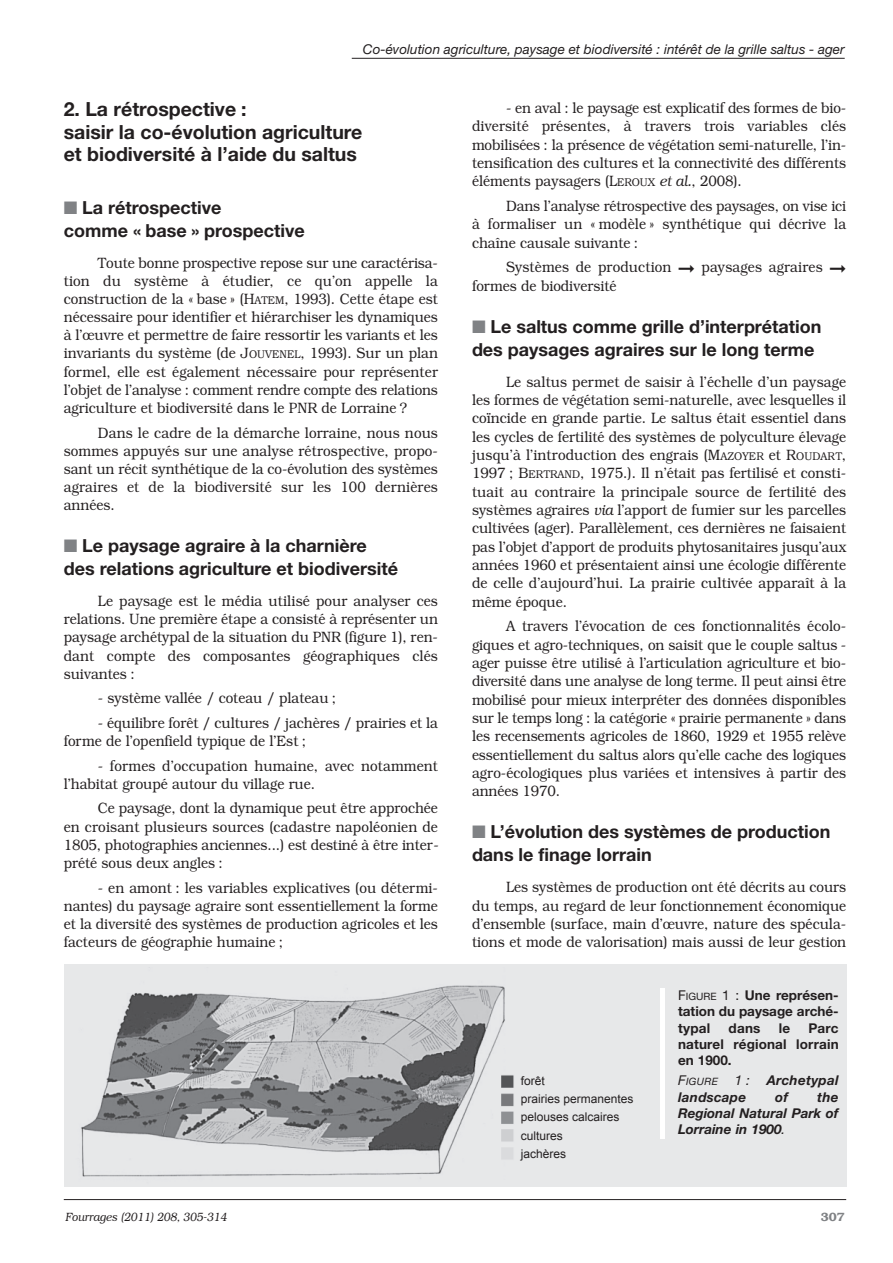
<style>
.page{position:relative;width:893px;height:1263px;background:#fff}
.page>*{position:absolute;margin:0;border:0;box-sizing:border-box;transform-origin:0 0}
.t1{font:700 19.5px/22.6px "Helvetica Neue";color:#231f20}
.t2{font:700 18px/22.6px "Helvetica Neue";color:#231f20}
.t3{font:300 15px/18.3px "Bookman";color:#231f20;text-align:justify;scale:.9 1}
.t4{font:700 13.5px/16.2px "Helvetica Neue";color:#231f20;text-align:justify}
.t5{font:italic 13.5px "Helvetica Neue";color:#231f20}
.t6{font:italic 700 13.5px/16.2px "Helvetica Neue";color:#231f20;text-align:justify}
.t7{font:italic 700 13.5px "Helvetica Neue";letter-spacing:.02em;color:#231f20}
.t8{font:12px/18px "Arial";color:#231f20}
.t9{font:italic 300 12px "Bookman";color:#231f20;scale:.9 1}
.t10{font:600 12px "Bookman";color:#808285}
.t11{font:italic 10.2px "Helvetica Neue";letter-spacing:.025em;color:#231f20}
.s1{color:#808285}
.s2{font-size:11.25px}
.s3{font-style:italic}
.s4{font-weight:400}
.s5{font-weight:400;font-size:10.2px}
.s6{font-size:13.5px}
</style>
<div class="page">
<hr style="left:352px;top:58px;width:493px;height:1px;background:#231f20">
<hr style="left:64px;top:1199px;width:782px;height:1px;background:#231f20">
<div style="left:64px;top:964px;width:782px;height:222px;background:#e7e8e9"></div>
<div style="left:660px;top:988px;width:5px;height:151px;background:#fff"></div>
<img style="left:76px;top:985px;width:510px;height:202px">
<p class="t5" style="left:363px;top:44px;width:483px">Co-évolution agriculture, paysage et biodiversité : intérêt de la grille saltus - ager</p>
<h1 class="t1" style="left:64px;top:99px;width:300px">2. La rétrospective :<br>saisir la co-évolution agriculture et biodiversité à l’aide du saltus</h1>
<p class="t2" style="left:64px;top:198px;width:243px"><span class="s1">■</span> La rétrospective<br>comme « base » prospective</p>
<p class="t3" style="left:64px;top:253px;width:417px;text-indent:34px">Toute bonne prospective repose sur une caractérisa&shy;tion du système à étudier, ce qu’on appelle la construction de la « base » (H<span class="s2">ATEM</span>, 1993). Cette étape est nécessaire pour identifier et hiérarchiser les dynamiques à l’œuvre et permettre de faire ressortir les variants et les invariants du système (de J<span class="s2">OUVENEL</span>, 1993). Sur un plan formel, elle est également nécessaire pour représenter l’objet de l’analyse : comment rendre compte des relations agriculture et biodiversité dans le PNR de Lorraine ?</p>
<p class="t3" style="left:64px;top:423px;width:417px;text-indent:34px">Dans le cadre de la démarche lorraine, nous nous sommes appuyés sur une analyse rétrospective, propo&shy;sant un récit synthétique de la co-évolution des systèmes agraires et de la biodiversité sur les 100 dernières années.</p>
<p class="t2" style="left:64px;top:536px;width:336px"><span class="s1">■</span> Le paysage agraire à la charnière des relations agriculture et biodiversité</p>
<p class="t3" style="left:64px;top:592px;width:417px;text-indent:34px">Le paysage est le média utilisé pour analyser ces relations. Une première étape a consisté à représenter un paysage archétypal de la situation du PNR (figure 1), ren&shy;dant compte des composantes géographiques clés suivantes :</p>
<p class="t3" style="left:98px;top:689px;width:266px">- système vallée / coteau / plateau ;</p>
<p class="t3" style="left:64px;top:714px;width:417px;text-indent:34px">- équilibre forêt / cultures / jachères / prairies et la forme de l’openfield typique de l’Est ;</p>
<p class="t3" style="left:64px;top:756px;width:417px;text-indent:34px">- formes d’occupation humaine, avec notamment l’habitat groupé autour du village rue.</p>
<p class="t3" style="left:64px;top:799px;width:418px;text-indent:34px">Ce paysage, dont la dynamique peut être approchée en croisant plusieurs sources (cadastre napoléonien de 1805, photographies anciennes...) est destiné à être inter&shy;prété sous deux angles :</p>
<p class="t3" style="left:64px;top:878px;width:417px;text-indent:34px">- en amont : les variables explicatives (ou détermi&shy;nantes) du paysage agraire sont essentiellement la forme et la diversité des systèmes de production agricoles et les facteurs de géographie humaine ;</p>
<p class="t3" style="left:472px;top:99px;width:417px;text-indent:34px">- en aval : le paysage est explicatif des formes de bio&shy;diversité présentes, à travers trois variables clés mobilisées : la présence de végétation semi-naturelle, l’in&shy;tensification des cultures et la connectivité des différents éléments paysagers (L<span class="s2">EROUX</span> <span class="s3">et al.</span>, 2008).</p>
<p class="t3" style="left:472px;top:197px;width:417px;text-indent:34px">Dans l’analyse rétrospective des paysages, on vise ici à formaliser un « modèle » synthétique qui décrive la chaîne causale suivante :</p>
<p class="t3" style="left:472px;top:258px;width:417px;text-indent:34px">Systèmes de production ➞ paysages agraires ➞ formes de biodiversité</p>
<p class="t2" style="left:472px;top:317px;width:351px"><span class="s1">■</span> Le saltus comme grille d’interprétation des paysages agraires sur le long terme</p>
<p class="t3" style="left:472px;top:372px;width:417px;text-indent:34px">Le saltus permet de saisir à l’échelle d’un paysage les formes de végétation semi-naturelle, avec lesquelles il coïncide en grande partie. Le saltus était essentiel dans les cycles de fertilité des systèmes de polyculture élevage jusqu’à l’introduction des engrais (M<span class="s2">AZOYER</span> et R<span class="s2">OUDART</span>, 1997 ; B<span class="s2">ERTRAND</span>, 1975.). Il n’était pas fertilisé et consti&shy;tuait au contraire la principale source de fertilité des systèmes agraires <span class="s3">via</span> l’apport de fumier sur les parcelles cultivées (ager). Parallèlement, ces dernières ne faisaient pas l’objet d’apport de produits phytosanitaires jusqu’aux années 1960 et présentaient ainsi une écologie différente de celle d’aujourd’hui. La prairie cultivée apparaît à la même époque.</p>
<p class="t3" style="left:472px;top:617px;width:417px;text-indent:34px">A travers l’évocation de ces fonctionnalités écolo&shy;giques et agro-techniques, on saisit que le couple saltus - ager puisse être utilisé à l’articulation agriculture et bio&shy;diversité dans une analyse de long terme. Il peut ainsi être mobilisé pour mieux interpréter des données disponibles sur le temps long : la catégorie « prairie permanente » dans les recensements agricoles de 1860, 1929 et 1955 relève essentiellement du saltus alors qu’elle cache des logiques agro-écologiques plus variées et intensives à partir des années 1970.</p>
<p class="t2" style="left:472px;top:822px;width:360px"><span class="s1">■</span> L’évolution des systèmes de production dans le finage lorrain</p>
<p class="t3" style="left:472px;top:878px;width:417px;text-indent:34px">Les systèmes de production ont été décrits au cours du temps, au regard de leur fonctionnement économique d’ensemble (surface, main d’œuvre, nature des spécula&shy;tions et mode de valorisation) mais aussi de leur gestion</p>
<p class="t8" style="left:521px;top:1072px;width:114px">forêt<br>prairies permanentes pelouses calcaires cultures<br>jachères</p>
<p class="t4" style="left:678px;top:988px;width:162px"><span class="s4">F</span><span class="s5">IGURE</span> <span class="s4">1 :</span> Une représen&shy;tation du paysage arché&shy;typal</p>
<p class="t4" style="left:678px;top:1021px;width:162px;text-indent:130px">Parc naturel régional lorrain en 1900.</p>
<p class="t11" style="left:678px;top:1078px;width:41px"><span class="s6">F</span>IGURE</p>
<p class="t5" style="left:735px;top:1076px;width:16px">1 :</p>
<p class="t7" style="left:767px;top:1076px;width:73px">Archetypal</p>
<p class="t7" style="left:678px;top:1092px;width:70px">landscape</p>
<p class="t6" style="left:775px;top:1090px;width:15px">of</p>
<p class="t4" style="left:728px;top:1021px;width:34px">dans</p>
<p class="t4" style="left:779px;top:1021px;width:13px">le</p>
<p class="t6" style="left:678px;top:1090px;width:162px;text-indent:139px">the Regional Natural Park of Lorraine in 1900<span class="s4">.</span></p>
<p class="t9" style="left:65px;top:1209px;width:181px">Fourrages (2011) 208, 305-314</p>
<p class="t10" style="left:821px;top:1209px;width:25px">307</p>
</div>
